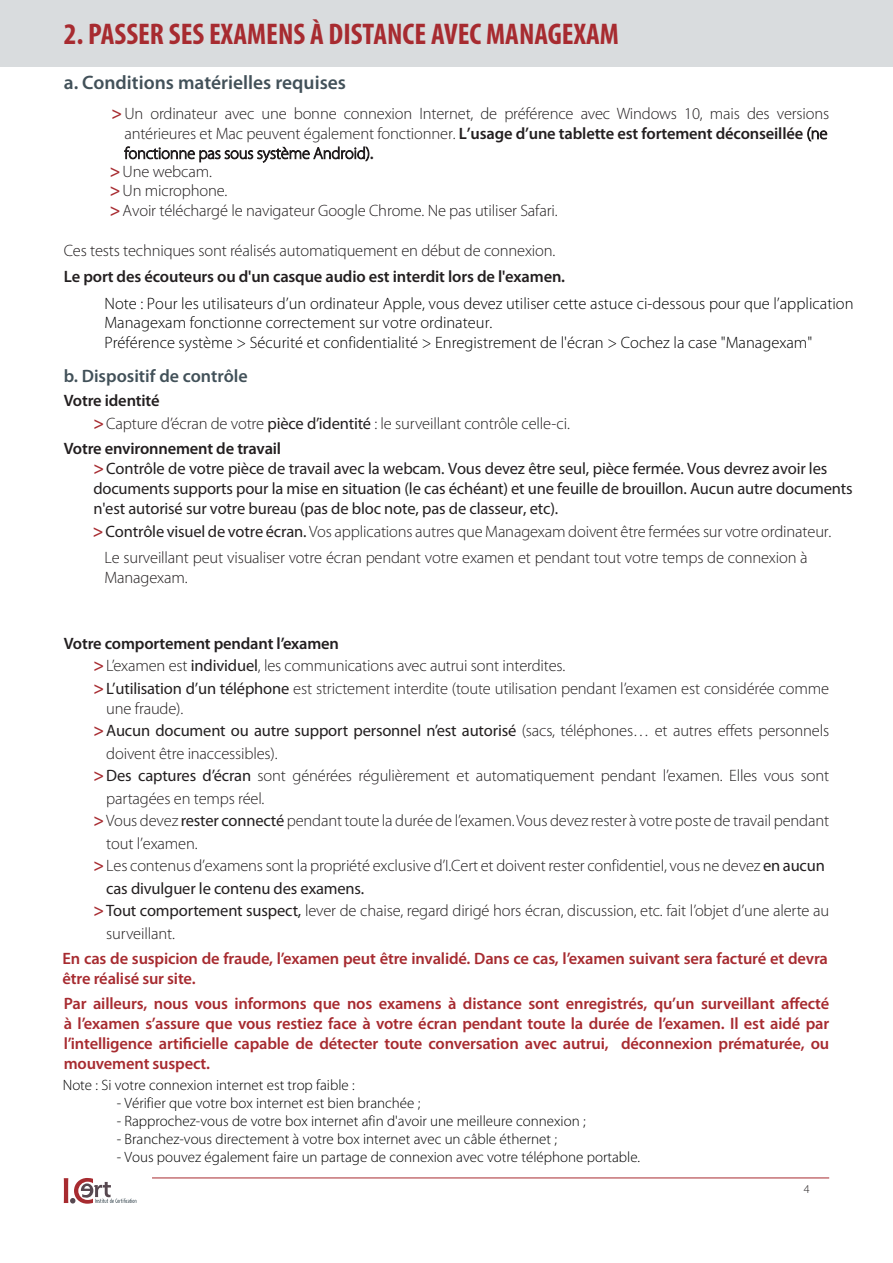
<style>
.page{position:relative;width:893px;height:1263px;background:#fff}
.page>*{position:absolute;margin:0;border:0;box-sizing:border-box;transform-origin:0 0}
.Titre_paragraphe{font:700 condensed 30px "Myriad Pro";color:#a72b30}
.Sous-titre{font:600 19.5px "Myriad Pro";color:#425159}
.t1{font:600 18px "Myriad Pro";color:#425159}
.Paragraphe{font:300 16.5px/22.5px "Myriad Pro";letter-spacing:-.01em;color:#231f20}
.Paragraphe-2{font:600 16.5px/19.8px "Myriad Pro";letter-spacing:-.01em;color:#a72b30}
.t2{font:16.5px/20.1px "Myriad Pro";letter-spacing:-.01em;color:#231f20}
.t3{font:300 16.5px/19.8px "Myriad Pro";color:#000}
.Paragraphe-3{font:600 16.5px "Myriad Pro";letter-spacing:-.01em;color:#231f20}
.t4{font:300 15px "Myriad Pro";color:#000}
.Paragraphe-4{font:300 12px "Myriad Pro";color:#231f20}
.s1{font-weight:600;font-size:18px;color:#a72b30}
.s2{font-weight:600}
.s3{font-weight:400}
</style>
<div class="page">
<div style="left:0;top:0;width:893px;height:66px;background:#d9dcde"></div>
<svg style="left:64px;top:1178px;width:72px;height:26px"></svg>
<hr style="left:152px;top:1178px;width:677px;height:1px;background:#a72b30">
<p class="Titre_paragraphe" style="left:64px;top:16px;width:557px">2. PASSER SES EXAMENS À DISTANCE AVEC MANAGEXAM</p>
<p class="Sous-titre" style="left:64px;top:72px;width:284px">a. Conditions matérielles requises</p>
<p class="Paragraphe" style="left:112px;top:103px;width:719px"><span class="s1">&gt;</span>Un ordinateur avec une bonne connexion Internet, de préférence avec Windows 10, mais des versions</p>
<p class="Paragraphe" style="left:124px;top:124px;width:705px;line-height:19.8px">antérieures et Mac peuvent également fonctionner. <span class="s2">L’usage d’une tablette est fortement déconseillée</span> (ne fonctionne pas sous système Android)<span class="s2">.</span></p>
<p class="Paragraphe" style="left:110px;top:161px;width:449px;line-height:19.8px"><span class="s1">&gt;</span> Une webcam.<br><span class="s1">&gt;</span> Un microphone.<br><span class="s1">&gt;</span> Avoir téléchargé le navigateur Google Chrome. Ne pas utiliser Safari.</p>
<p class="Paragraphe" style="left:64px;top:240px;width:493px">Ces tests techniques sont réalisés automatiquement en début de connexion.</p>
<p class="Paragraphe-3" style="left:64px;top:267px;width:503px">Le port des écouteurs ou d'un casque audio est interdit lors de l'examen.</p>
<p class="t3" style="left:104px;top:293px;width:750px">Note : Pour les utilisateurs d’un ordinateur Apple, vous devez utiliser cette astuce ci-dessous pour que l’application<br>Managexam fonctionne correctement sur votre ordinateur.<br>Préférence système &gt; Sécurité et confidentialité &gt; Enregistrement de l'écran &gt; Cochez la case "Managexam"</p>
<p class="t1" style="left:64px;top:366px;width:185px">b. Dispositif de contrôle</p>
<p class="Paragraphe-3" style="left:64px;top:391px;width:97px">Votre identité</p>
<p class="Paragraphe" style="left:94px;top:413px;width:478px"><span class="s1">&gt;</span> Capture d’écran de votre <span class="s3">pièce d’identité</span> : le surveillant contrôle celle-ci.</p>
<p class="Paragraphe-3" style="left:64px;top:440px;width:219px">Votre environnement de travail</p>
<p class="t2" style="left:93px;top:458px;width:761px"><span class="s1">&gt;</span> Contrôle de votre pièce de travail avec la webcam. Vous devez être seul, pièce fermée. Vous devrez avoir les documents supports pour la mise en situation (le cas échéant) et une feuille de brouillon. Aucun autre documents n'est autorisé sur votre bureau (pas de bloc note, pas de classeur, etc).</p>
<p class="Paragraphe" style="left:105px;top:518px;width:728px;line-height:26.2px;text-indent:-12px"><span class="s1">&gt;</span> <span class="s3">Contrôle visuel de votre écran.</span> Vos applications autres que Managexam doivent être fermées sur votre ordinateur.<br>Le surveillant peut visualiser votre écran pendant votre examen et pendant tout votre temps de connexion à</p>
<p class="Paragraphe" style="left:105px;top:566px;width:85px">Managexam.</p>
<p class="Paragraphe-3" style="left:64px;top:634px;width:277px">Votre comportement pendant l’examen</p>
<p class="Paragraphe" style="left:94px;top:654px;width:737px"><span class="s1">&gt;</span> L’examen est <span class="s3">individuel</span>, les communications avec autrui sont interdites.<br><span class="s1">&gt;</span> <span class="s3">L’utilisation d’un téléphone</span> est strictement interdite (toute utilisation pendant l’examen est considérée comme</p>
<p class="Paragraphe" style="left:106px;top:697px;width:79px">une fraude).</p>
<p class="Paragraphe" style="left:106px;top:720px;width:724px;text-indent:-13px"><span class="s1">&gt;</span><span class="s3">Aucun document ou autre support personnel n’est autorisé</span> (sacs, téléphones… et autres effets personnels doivent être inaccessibles).</p>
<p class="Paragraphe" style="left:106px;top:765px;width:724px;text-indent:-13px"><span class="s1">&gt;</span><span class="s3">Des captures d’écran</span> sont générées régulièrement et automatiquement pendant l’examen. Elles vous sont partagées en temps réel.</p>
<p class="Paragraphe" style="left:94px;top:810px;width:737px"><span class="s1">&gt;</span>Vous devez <span class="s3">rester connecté</span> pendant toute la durée de l’examen. Vous devez rester à votre poste de travail pendant</p>
<p class="Paragraphe" style="left:106px;top:832px;width:93px">tout l’examen.</p>
<p class="Paragraphe" style="left:94px;top:855px;width:733px"><span class="s1">&gt;</span> Les contenus d’examens sont la propriété exclusive d’I.Cert et doivent rester confidentiel, vous ne devez <span class="s3">en aucun</span></p>
<p class="t2" style="left:106px;top:878px;width:259px">cas divulguer le contenu des examens.</p>
<p class="Paragraphe" style="left:106px;top:900px;width:724px;text-indent:-13px"><span class="s1">&gt;</span><span class="s3">Tout comportement suspect,</span> lever de chaise, regard dirigé hors écran, discussion, etc. fait l’objet d’une alerte au surveillant.</p>
<p class="Paragraphe-2" style="left:63px;top:949px;width:767px">En cas de suspicion de fraude, l’examen peut être invalidé. Dans ce cas, l’examen suivant sera facturé et devra être réalisé sur site.</p>
<p class="Paragraphe-2" style="left:64px;top:994px;width:767px;text-align:justify">Par ailleurs, nous vous informons que nos examens à distance sont enregistrés, qu’un surveillant affecté à l’examen s’assure que vous restiez face à votre écran pendant toute la durée de l’examen. Il est aidé par l’intelligence artificielle capable de détecter toute conversation avec autrui, déconnexion prématurée, ou mouvement suspect.</p>
<p class="t4" style="left:63px;top:1077px;width:293px">Note : Si votre connexion internet est trop faible :</p>
<p class="t4" style="left:117px;top:1095px;width:305px">- Vérifier que votre box internet est bien branchée ;</p>
<p class="t4" style="left:117px;top:1113px;width:470px">- Rapprochez-vous de votre box internet afin d'avoir une meilleure connexion ;</p>
<p class="t4" style="left:117px;top:1131px;width:442px">- Branchez-vous directement à votre box internet avec un câble éthernet ;</p>
<p class="t4" style="left:117px;top:1149px;width:525px">- Vous pouvez également faire un partage de connexion avec votre téléphone portable.</p>
<p class="Paragraphe-4" style="left:804px;top:1182px;width:7px">4</p>
</div>
